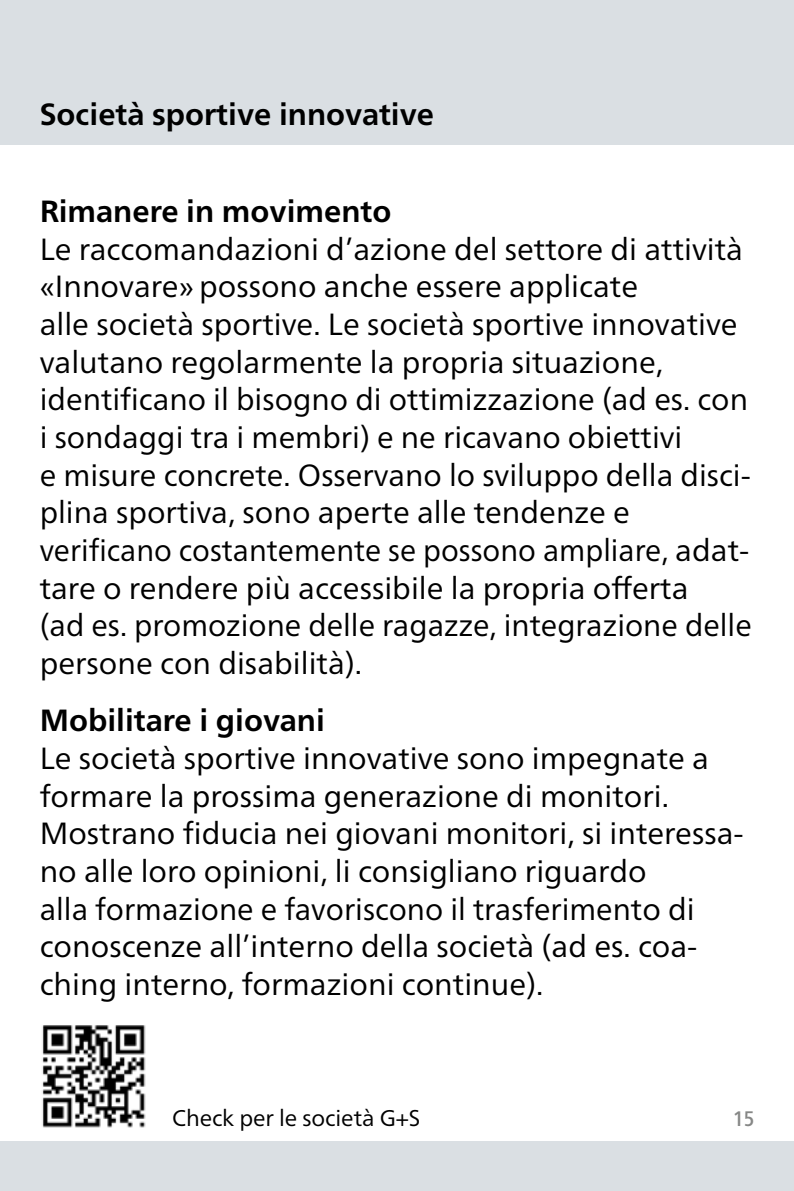
<style>
.page{position:relative;width:794px;height:1191px;background:#fff}
.page>*{position:absolute;margin:0;border:0;box-sizing:border-box;transform-origin:0 0}
._03_Grundtext{font:30.8px/37.8px "Frutiger Neue LT Pro";color:#000}
._02_Untertitel{font:700 30.8px "Frutiger Neue LT Pro";color:#000}
._02_1_Untertitel_wei{font:700 30.8px "Frutiger Neue LT Pro";color:#000}
._03_QR_Codes{font:22.75px "Frutiger Neue LT Pro";letter-spacing:-.005em;color:#000}
.t1{font:500 condensed 21px "Frutiger Neue LT Pro";color:#868786}
</style>
<div class="page">
<div style="left:0;top:0;width:794px;height:145px;background:#dadfe3"></div>
<div style="left:0;top:1141px;width:794px;height:50px;background:#dadfe3"></div>
<img style="left:42px;top:1025px;width:104px;height:103px">
<p class="_02_1_Untertitel_wei" style="left:40px;top:96px;width:396px">Società sportive innovative</p>
<p class="_02_Untertitel" style="left:40px;top:193px;width:353px">Rimanere in movimento</p>
<p class="_03_Grundtext" style="left:40px;top:230px;width:713px">Le raccomandazioni d’azione del settore di attività «Innovare» possono anche essere applicate<br>alle società sportive. Le società sportive innovative valutano regolarmente la propria situazione, identificano il bisogno di ottimizzazione (ad es. con i sondaggi tra i membri) e ne ricavano obiettivi<br>e misure concrete. Osservano lo sviluppo della disci&shy;plina sportiva, sono aperte alle tendenze e verificano costantemente se possono ampliare, adat&shy;tare o rendere più accessibile la propria offerta<br>(ad es. promozione delle ragazze, integrazione delle persone con disabilità).</p>
<p class="_02_Untertitel" style="left:40px;top:702px;width:287px">Mobilitare i giovani</p>
<p class="_03_Grundtext" style="left:40px;top:739px;width:705px">Le società sportive innovative sono impegnate a formare la prossima generazione di monitori.<br>Mostrano fiducia nei giovani monitori, si interessa&shy;no alle loro opinioni, li consigliano riguardo<br>alla formazione e favoriscono il trasferimento di conoscenze all’interno della società (ad es. coa&shy;ching interno, formazioni continue).</p>
<p class="_03_QR_Codes" style="left:172px;top:1104px;width:250px">Check per le società G+S</p>
<p class="t1" style="left:733px;top:1106px;width:23px">15</p>
</div>
